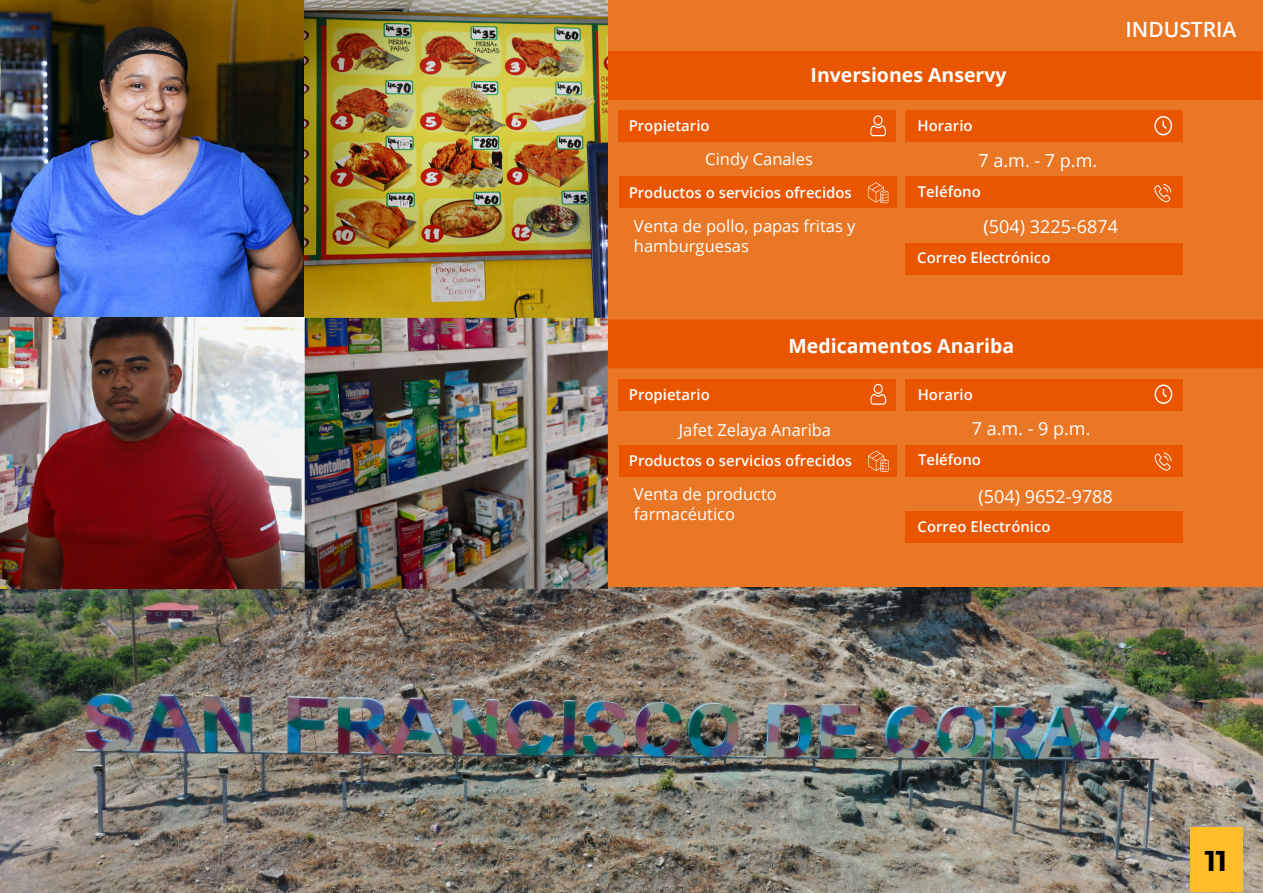
<style>
.page{position:relative;width:1263px;height:893px;background:#fff}
.page>*{position:absolute;margin:0;border:0;box-sizing:border-box;transform-origin:0 0}
.t1{font:700 28.5px "Montserrat";color:#000001}
.t2{font:600 21px "Open Sans";color:#fff}
.t3{font:700 19.5px "Open Sans";color:#fff}
.t4{font:18px "Open Sans";color:#fff}
.t5{font:16.5px/19.8px "Open Sans";color:#fff}
.t6{font:600 15px "Open Sans";color:#fff}
</style>
<div class="page">
<div style="left:608px;top:0;width:655px;height:893px;background:#ea7726"></div>
<div style="left:607px;top:51px;width:655px;height:49px;background:#ea5500"></div>
<div style="left:618px;top:111px;width:277px;height:31px;background:#ea5500"></div>
<div style="left:619px;top:177px;width:277px;height:31px;background:#ea5500"></div>
<div style="left:905px;top:110px;width:278px;height:32px;background:#ea5500"></div>
<div style="left:905px;top:177px;width:277px;height:31px;background:#ea5500"></div>
<svg style="left:1154px;top:184px;width:17px;height:18px"></svg>
<svg style="left:1154px;top:116px;width:18px;height:19px"></svg>
<svg style="left:870px;top:115px;width:16px;height:21px"></svg>
<svg style="left:868px;top:182px;width:20px;height:21px"></svg>
<div style="left:905px;top:243px;width:278px;height:31px;background:#ea5500"></div>
<div style="left:608px;top:319px;width:655px;height:49px;background:#ea5500"></div>
<div style="left:618px;top:379px;width:278px;height:32px;background:#ea5500"></div>
<div style="left:619px;top:445px;width:277px;height:32px;background:#ea5500"></div>
<div style="left:905px;top:379px;width:278px;height:31px;background:#ea5500"></div>
<div style="left:905px;top:445px;width:278px;height:32px;background:#ea5500"></div>
<svg style="left:1154px;top:452px;width:17px;height:19px"></svg>
<svg style="left:1154px;top:384px;width:18px;height:20px"></svg>
<svg style="left:870px;top:384px;width:16px;height:21px"></svg>
<svg style="left:868px;top:451px;width:20px;height:21px"></svg>
<div style="left:905px;top:511px;width:278px;height:32px;background:#ea5500"></div>
<img style="left:0;top:588px;width:1263px;height:305px">
<div style="left:1190px;top:827px;width:53px;height:65px;background:#febe2a"></div>
<img style="left:0;top:0;width:608px;height:589px">
<p class="t3" style="left:810px;top:61px;width:198px">Inversiones Anservy</p>
<h2 class="t2" style="left:1125px;top:15px;width:112px">INDUSTRIA</h2>
<p class="t6" style="left:629px;top:115px;width:82px">Propietario</p>
<p class="t6" style="left:917px;top:116px;width:57px">Horario</p>
<p class="t5" style="left:705px;top:149px;width:109px">Cindy Canales</p>
<p class="t4" style="left:978px;top:148px;width:120px">7 a.m. - 7 p.m.</p>
<p class="t6" style="left:629px;top:182px;width:225px">Productos o servicios ofrecidos</p>
<p class="t6" style="left:918px;top:181px;width:64px">Teléfono</p>
<p class="t5" style="left:634px;top:216px;width:223px">Venta de pollo, papas fritas y hamburguesas</p>
<p class="t4" style="left:984px;top:214px;width:136px">(504) 3225-6874</p>
<p class="t6" style="left:917px;top:247px;width:135px">Correo Electrónico</p>
<p class="t6" style="left:629px;top:384px;width:82px">Propietario</p>
<p class="t3" style="left:788px;top:332px;width:227px">Medicamentos Anariba</p>
<p class="t6" style="left:918px;top:384px;width:57px">Horario</p>
<p class="t5" style="left:679px;top:420px;width:154px">Jafet Zelaya Anariba</p>
<p class="t4" style="left:972px;top:416px;width:120px">7 a.m. - 9 p.m.</p>
<p class="t6" style="left:629px;top:450px;width:225px">Productos o servicios ofrecidos</p>
<p class="t6" style="left:918px;top:450px;width:64px">Teléfono</p>
<p class="t5" style="left:634px;top:484px;width:144px">Venta de producto farmacéutico</p>
<p class="t4" style="left:978px;top:484px;width:136px">(504) 9652-9788</p>
<p class="t6" style="left:917px;top:516px;width:135px">Correo Electrónico</p>
<p class="t1" style="left:1205px;top:841px;width:24px">11</p>
</div>
